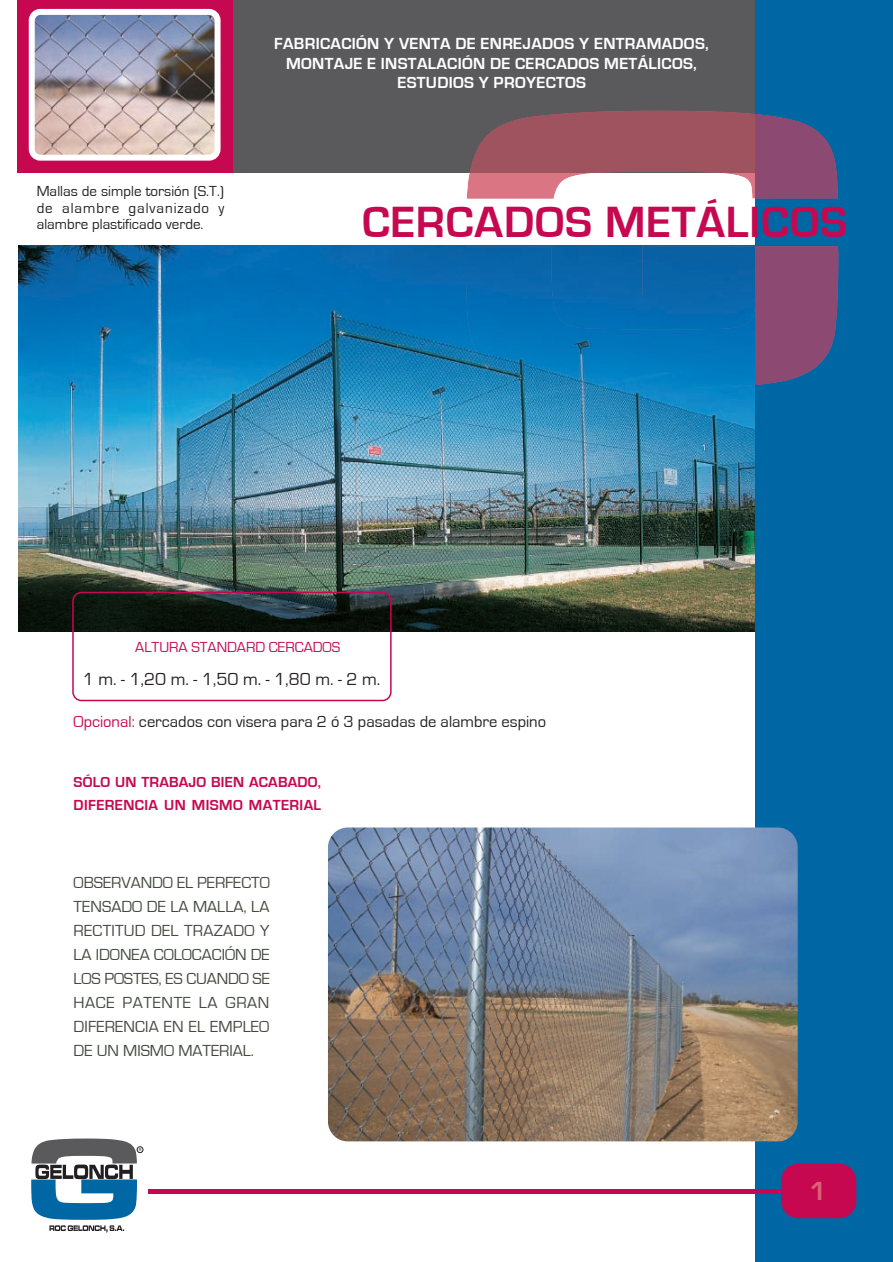
<style>
.page{position:relative;width:893px;height:1262px;background:#fff}
.page>*{position:absolute;margin:0;border:0;box-sizing:border-box;transform-origin:0 0}
.t1{font:700 45px "Eurostile";letter-spacing:.02em;color:#c60850}
.t2{font:700 27px "Eurostile";color:#d66376}
.t3{font:18px "Eurostile";color:#231f20}
.t4{font:16.5px/24px "Eurostile";letter-spacing:.01em;color:#414a3e;text-align:justify}
.t5{font:700 16.5px/19.5px "Eurostile";letter-spacing:.02em;color:#fff;text-align:center}
.t6{font:16.5px "Eurostile";color:#231f20}
.t7{font:15px/16.5px "Eurostile";color:#231f20;text-align:justify}
.t8{font:700 15px/22.5px "Eurostile";letter-spacing:.025em;color:#c60850}
.t9{font:15px "Eurostile";color:#c60850}
.s1{color:#c60850}
</style>
<div class="page">
<img style="left:19px;top:246px;width:736px;height:386px">
<div style="left:219px;top:0;width:673px;height:172px;background:#5a5a5d"></div>
<div style="left:755px;top:0;width:137px;height:1262px;background:#0067a5"></div>
<svg style="left:466px;top:111px;width:289px;height:88px"></svg>
<svg style="left:755px;top:114px;width:82px;height:85px;background:#784d78"></svg>
<img style="left:466px;top:246px;width:289px;height:142px">
<div style="left:755px;top:246px;width:83px;height:142px;background:#8c4971"></div>
<div style="left:17px;top:0;width:216px;height:172px;background:#c60850"></div>
<img style="left:36px;top:16px;width:177px;height:138px">
<div style="left:29px;top:9px;width:191px;height:152px;border:6px solid #fff;border-radius:9px"></div>
<svg style="left:49px;top:1225px;width:75px;height:7px"></svg>
<svg style="left:31px;top:1138px;width:112px;height:81px"></svg>
<div style="left:781px;top:1163px;width:75px;height:55px;background:#c60850;border-radius:17px"></div>
<hr style="left:148px;top:1189px;width:642px;height:4px;background:#c60850">
<div style="left:72px;top:591px;width:319px;height:110px;border:2px solid #c60850;border-radius:9px"></div>
<img style="left:328px;top:827px;width:469px;height:314px">
<p class="t7" style="left:37px;top:183px;width:189px">Mallas de simple torsión (S.T.) de alambre galvanizado y alambre plastificado verde.</p>
<p class="t5" style="left:274px;top:34px;width:436px">FABRICACIÓN Y VENTA DE ENREJADOS Y ENTRAMADOS,<br>MONTAJE E INSTALACIÓN DE CERCADOS METÁLICOS,<br>ESTUDIOS Y PROYECTOS</p>
<p class="t1" style="left:362px;top:197px;width:486px">CERCADOS METÁLICOS</p>
<p class="t9" style="left:135px;top:639px;width:206px">ALTURA STANDARD CERCADOS</p>
<p class="t3" style="left:83px;top:669px;width:299px">1 m. - 1,20 m. - 1,50 m. - 1,80 m. - 2 m.</p>
<p class="t6" style="left:74px;top:712px;width:474px"><span class="s1">Opcional:</span> cercados con visera para 2 ó 3 pasadas de alambre espino</p>
<p class="t8" style="left:74px;top:771px;width:249px">SÓLO UN TRABAJO BIEN ACABADO,<br>DIFERENCIA UN MISMO MATERIAL</p>
<p class="t4" style="left:74px;top:871px;width:198px">OBSERVANDO EL PERFECTO TENSADO DE LA MALLA, LA RECTITUD DEL TRAZADO Y LA IDONEA COLOCACIÓN DE LOS POSTES, ES CUANDO SE HACE PATENTE LA GRAN DIFERENCIA EN EL EMPLEO DE UN MISMO MATERIAL.</p>
<p class="t2" style="left:809px;top:1176px;width:18px">1</p>
</div>
